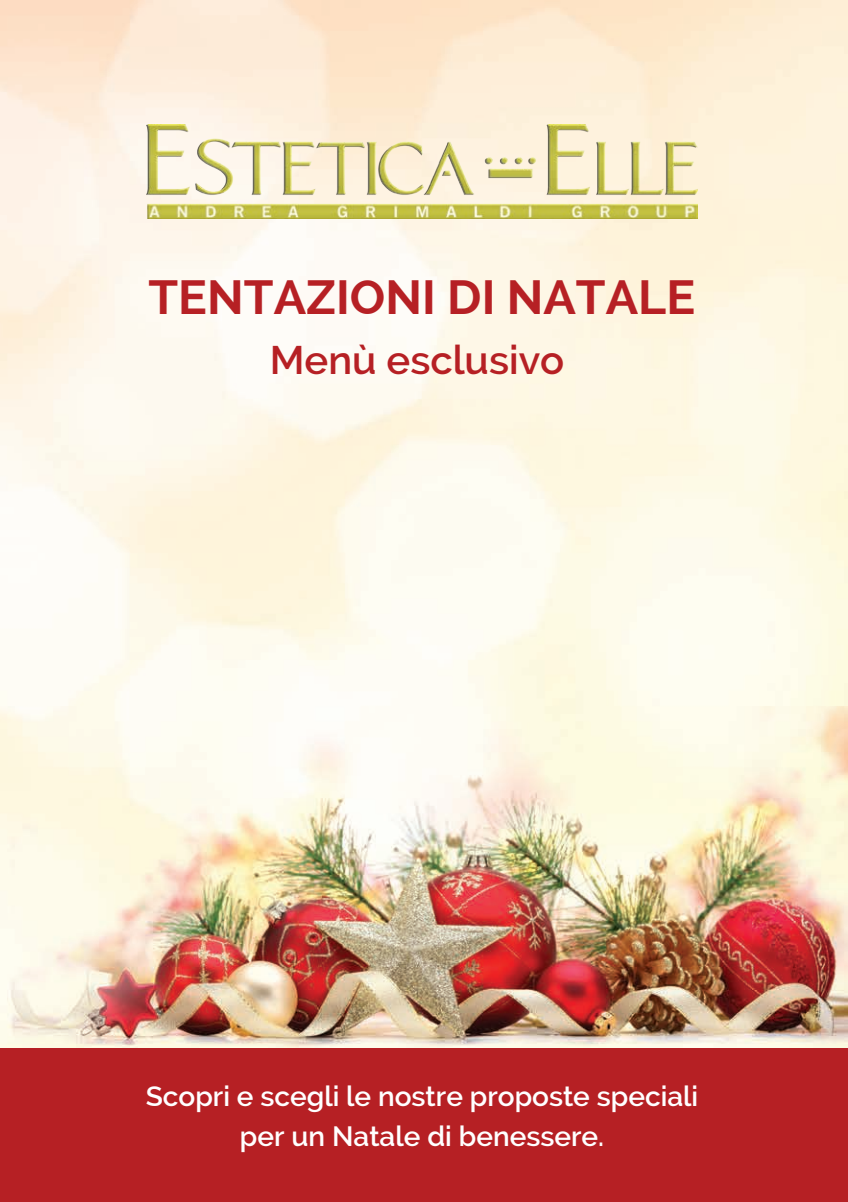
<style>
.page{position:relative;width:848px;height:1202px;background:#fff}
.page>*{position:absolute;margin:0;border:0;box-sizing:border-box;transform-origin:0 0}
.t1{font:700 48px "Raleway";color:#b62024}
.t2{font:600 40px "Raleway";color:#b62024}
.t3{font:600 28px/40px "Raleway";color:#fff;text-align:center}
</style>
<div class="page">
<img style="left:0;top:0;width:848px;height:1048px">
<img style="left:146px;top:124px;width:551px;height:94px">
<div style="left:0;top:1048px;width:848px;height:154px;background:#b62024"></div>
<h1 class="t1" style="left:148px;top:269px;width:548px">TENTAZIONI DI NATALE</h1>
<h2 class="t2" style="left:270px;top:337px;width:296px">Menù esclusivo</h2>
<p class="t3" style="left:146px;top:1076px;width:554px">Scopri e scegli le nostre proposte speciali per un Natale di benessere.</p>
</div>
